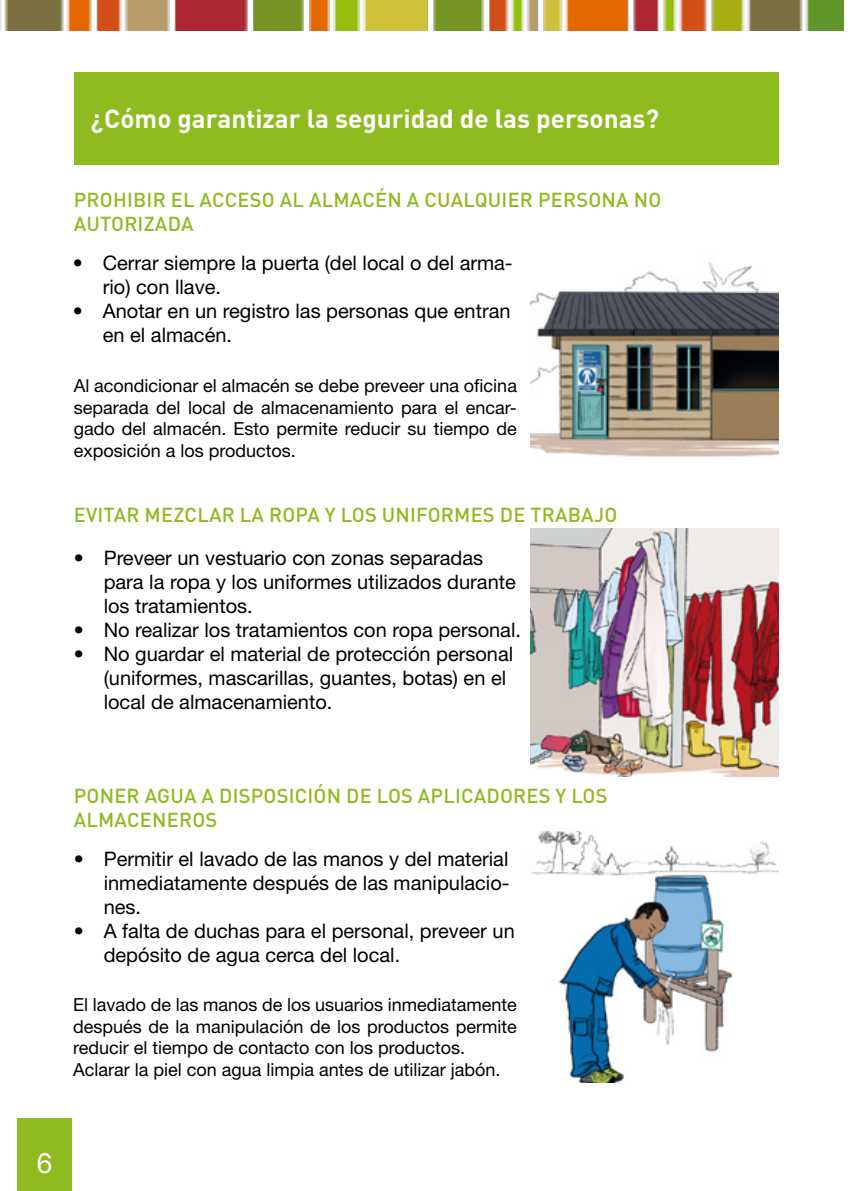
<style>
.page{position:relative;width:851px;height:1191px;background:#fff}
.page>*{position:absolute;margin:0;border:0;box-sizing:border-box;transform-origin:0 0}
.t1{font:28px "Helvetica Neue LT Std";color:#fff}
.t2{font:700 26px "DIN Pro";color:#fff}
.t3{font:20px/24px "Helvetica Neue LT Std";color:#000}
.t4{font:500 20px/24px "DIN Pro";letter-spacing:.01em;color:#8ebb1f}
.t5{font:18px/21.6px "Helvetica Neue LT Std";color:#000}
</style>
<div class="page">
<div style="left:17px;top:1118px;width:55px;height:73px;background:#8ebb1f"></div>
<img style="left:0;top:0;width:843px;height:30px">
<div style="left:74px;top:72px;width:704px;height:92px;background:#8ebb1f"></div>
<img style="left:530px;top:262px;width:248px;height:195px">
<img style="left:530px;top:529px;width:248px;height:247px">
<img style="left:531px;top:831px;width:247px;height:251px">
<h2 class="t2" style="left:91px;top:101px;width:570px">¿Cómo garantizar la seguridad de las personas?</h2>
<p class="t4" style="left:74px;top:187px;width:589px">PROHIBIR EL ACCESO AL ALMACÉN A CUALQUIER PERSONA NO<br>AUTORIZADA</p>
<p class="t3" style="left:103px;top:251px;width:411px;text-indent:-30px">• Cerrar siempre la puerta (del local o del arma&shy;rio) con llave.</p>
<p class="t3" style="left:103px;top:299px;width:409px;text-indent:-30px">• Anotar en un registro las personas que entran en el almacén.</p>
<p class="t5" style="left:74px;top:375px;width:445px;text-align:justify">Al acondicionar el almacén se debe preveer una oficina separada del local de almacenamiento para el encar&shy;gado del almacén. Esto permite reducir su tiempo de exposición a los productos.</p>
<p class="t4" style="left:74px;top:502px;width:545px">EVITAR MEZCLAR LA ROPA Y LOS UNIFORMES DE TRABAJO</p>
<p class="t3" style="left:104px;top:545px;width:413px;text-indent:-30px">• Preveer un vestuario con zonas separadas para la ropa y los uniformes utilizados durante los tratamientos.</p>
<p class="t3" style="left:74px;top:617px;width:449px">• No realizar los tratamientos con ropa personal.</p>
<p class="t3" style="left:104px;top:641px;width:411px;text-indent:-30px">• No guardar el material de protección personal (uniformes, mascarillas, guantes, botas) en el local de almacenamiento.</p>
<p class="t4" style="left:74px;top:783px;width:535px">PONER AGUA A DISPOSICIÓN DE LOS APLICADORES Y LOS<br>ALMACENEROS</p>
<p class="t3" style="left:104px;top:846px;width:407px;text-align:justify;text-indent:-30px">• Permitir el lavado de las manos y del material inmediatamente después de las manipulacio&shy;nes.</p>
<p class="t3" style="left:104px;top:918px;width:412px;text-indent:-30px">• A falta de duchas para el personal, preveer un depósito de agua cerca del local.</p>
<p class="t5" style="left:73px;top:993px;width:445px">El lavado de las manos de los usuarios inmediatamente después de la manipulación de los productos permite reducir el tiempo de contacto con los productos.<br>Aclarar la piel con agua limpia antes de utilizar jabón.</p>
<h1 class="t1" style="left:37px;top:1146px;width:17px">6</h1>
</div>
